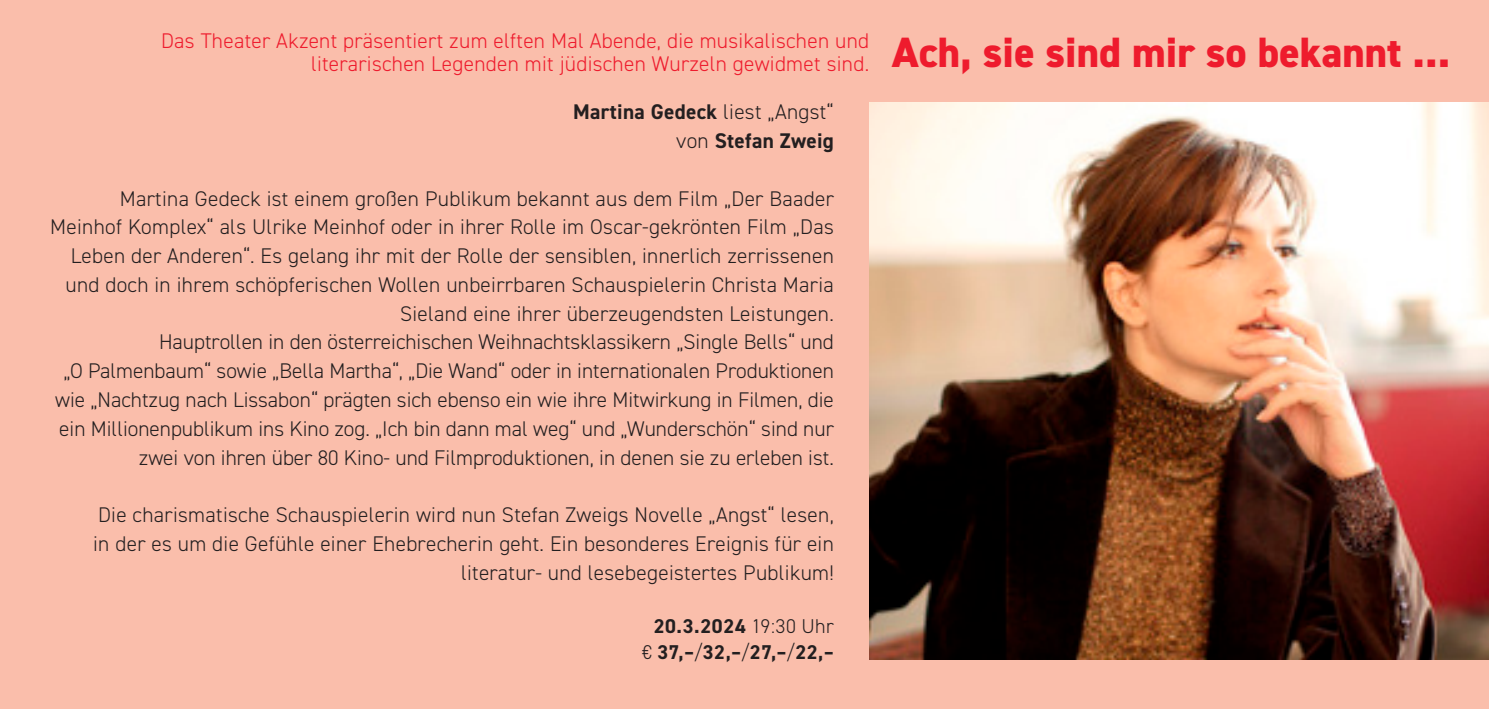
<style>
.page{position:relative;width:1489px;height:709px;background:#fff}
.page>*{position:absolute;margin:0;border:0;box-sizing:border-box;transform-origin:0 0}
.copy{font:800 42.5px "DIN2014";color:#ee1b2d}
.copy-2{font:300 21.25px/28.8px "DIN2014";letter-spacing:.015em;color:#231f20;text-align:right}
.t1{font:300 21.25px/23.8px "DIN2014";letter-spacing:.015em;color:#ee1b2d;text-align:right}
.copy-3{font:700 21.25px "DIN2014";letter-spacing:.015em;color:#231f20}
.infozeile__optisch{font:700 20px "DIN2014";letter-spacing:.03em;color:#231f20}
.s1{font-weight:300}
</style>
<div class="page">
<div style="left:0;top:0;width:1488px;height:709px;background:#fabeab"></div>
<img style="left:869px;top:103px;width:619px;height:556px">
<p class="t1" style="left:161px;top:29px;width:709px">Das Theater Akzent präsentiert zum elften Mal Abende, die musikalischen und literarischen Legenden mit jüdischen Wurzeln gewidmet sind.</p>
<p class="copy-3" style="left:573px;top:98px;width:262px">Martina Gedeck <span class="s1">liest „Angst“</span></p>
<p class="copy-3" style="left:676px;top:127px;width:159px"><span class="s1">von</span> Stefan Zweig</p>
<p class="copy-2" style="left:50px;top:184px;width:785px">Martina Gedeck ist einem großen Publikum bekannt aus dem Film „Der Baader Meinhof Komplex“ als Ulrike Meinhof oder in ihrer Rolle im Oscar-gekrönten Film „Das Leben der Anderen“. Es gelang ihr mit der Rolle der sensiblen, innerlich zerrissenen und doch in ihrem schöpferischen Wollen unbeirrbaren Schauspielerin Christa Maria Sieland eine ihrer überzeugendsten Leistungen.</p>
<p class="copy-2" style="left:55px;top:328px;width:780px">Hauptrollen in den österreichischen Weihnachtsklassikern „Single Bells“ und<br>„O Palmenbaum“ sowie „Bella Martha“, „Die Wand“ oder in internationalen Produktionen wie „Nachtzug nach Lissabon“ prägten sich ebenso ein wie ihre Mitwirkung in Filmen, die ein Millionenpublikum ins Kino zog. „Ich bin dann mal weg“ und „Wunderschön“ sind nur zwei von ihren über 80 Kino- und Filmproduktionen, in denen sie zu erleben ist.</p>
<p class="copy-2" style="left:93px;top:500px;width:742px">Die charismatische Schauspielerin wird nun Stefan Zweigs Novelle „Angst“ lesen, in der es um die Gefühle einer Ehebrecherin geht. Ein besonderes Ereignis für ein literatur- und lesebegeistertes Publikum!</p>
<p class="infozeile__optisch" style="left:653px;top:613px;width:182px">20.3.2024 <span class="s1">19:30 Uhr</span></p>
<p class="infozeile__optisch" style="left:642px;top:639px;width:193px"><span class="s1">€</span> 37,–<span class="s1">/</span>32,–<span class="s1">/</span>27,–<span class="s1">/</span>22,–</p>
<p class="copy" style="left:892px;top:24px;width:559px">Ach, sie sind mir so bekannt ...</p>
</div>
